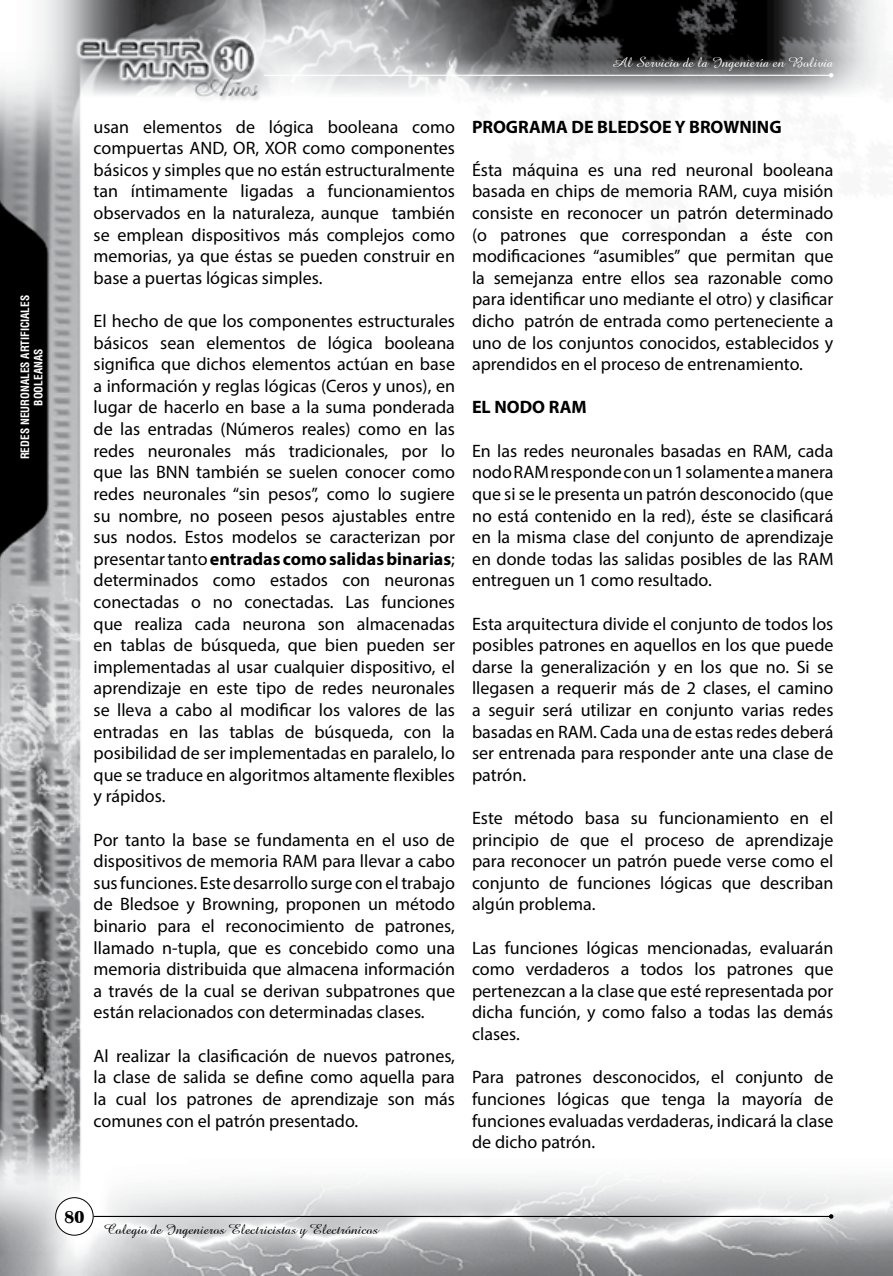
<style>
.page{position:relative;width:893px;height:1276px;background:#fff}
.page>*{position:absolute;margin:0;border:0;box-sizing:border-box;transform-origin:0 0}
.t1{font:18px/21.6px "Myriad Pro";color:#000;text-align:justify}
.t2{font:700 18px "Myriad Pro";color:#000}
.t3{font:700 18px "Britannic";color:#000;scale:.9 1}
.t4{font:15px "Amaze Normal";color:#000}
.t5{font:15px "Amaze Normal";color:#fff}
.t6{font:700 condensed 11.25px/13.5px "Helvetica LT Std";color:#fff;text-align:center}
.s1{font-weight:700}
</style>
<div class="page">
<img style="left:0;top:0;width:893px;height:1275px">
<hr style="left:264px;top:75px;width:567px;height:1px;background:#fff">
<svg style="left:829px;top:73px;width:4px;height:5px"></svg>
<hr style="left:94px;top:1216px;width:737px;height:1px;background:#000">
<svg style="left:829px;top:1214px;width:4px;height:4px"></svg>
<div style="left:56px;top:1197px;width:37px;height:38px;background:#fff;border-radius:50%"></div>
<div style="left:55px;top:1197px;width:39px;height:38px;border:1px solid #000;border-radius:50%"></div>
<p class="t6" style="left:18px;top:459px;width:164px;rotate:-90deg">REDES NEURONALES ARTIFICIALES<br>BOOLEANAS</p>
<p class="t5" style="left:612px;top:52px;width:223px">Al Servicio de la Ingeniería en Bolivia</p>
<p class="t1" style="left:94px;top:115px;width:363px">usan elementos de lógica booleana como compuertas AND, OR, XOR como componentes básicos y simples que no están estructuralmente tan íntimamente ligadas a funcionamientos observados en la naturaleza, aunque también se emplean dispositivos más complejos como memorias, ya que éstas se pueden construir en base a puertas lógicas simples.</p>
<p class="t1" style="left:94px;top:310px;width:363px">El hecho de que los componentes estructurales básicos sean elementos de lógica booleana significa que dichos elementos actúan en base a información y reglas lógicas (Ceros y unos), en lugar de hacerlo en base a la suma ponderada de las entradas (Números reales) como en las redes neuronales más tradicionales, por lo que las BNN también se suelen conocer como redes neuronales “sin pesos”, como lo sugiere su nombre, no poseen pesos ajustables entre sus nodos. Estos modelos se caracterizan por presentar tanto <span class="s1">entradas como salidas binarias</span>; determinados como estados con neuronas conectadas o no conectadas. Las funciones que realiza cada neurona son almacenadas en tablas de búsqueda, que bien pueden ser implementadas al usar cualquier dispositivo, el aprendizaje en este tipo de redes neuronales se lleva a cabo al modificar los valores de las entradas en las tablas de búsqueda, con la posibilidad de ser implementadas en paralelo, lo que se traduce en algoritmos altamente flexibles y rápidos.</p>
<p class="t1" style="left:94px;top:828px;width:363px">Por tanto la base se fundamenta en el uso de dispositivos de memoria RAM para llevar a cabo sus funciones. Este desarrollo surge con el trabajo de Bledsoe y Browning, proponen un método binario para el reconocimiento de patrones, llamado n-tupla, que es concebido como una memoria distribuida que almacena información a través de la cual se derivan subpatrones que están relacionados con determinadas clases.</p>
<p class="t1" style="left:94px;top:1044px;width:363px">Al realizar la clasificación de nuevos patrones, la clase de salida se define como aquella para la cual los patrones de aprendizaje son más comunes con el patrón presentado.</p>
<p class="t2" style="left:472px;top:115px;width:311px">PROGRAMA DE BLEDSOE Y BROWNING</p>
<p class="t1" style="left:472px;top:159px;width:363px">Ésta máquina es una red neuronal booleana basada en chips de memoria RAM, cuya misión consiste en reconocer un patrón determinado (o patrones que correspondan a éste con modificaciones “asumibles” que permitan que la semejanza entre ellos sea razonable como para identificar uno mediante el otro) y clasificar dicho patrón de entrada como perteneciente a uno de los conjuntos conocidos, establecidos y aprendidos en el proceso de entrenamiento.</p>
<p class="t2" style="left:472px;top:396px;width:116px">EL NODO RAM</p>
<p class="t1" style="left:472px;top:439px;width:363px">En las redes neuronales basadas en RAM, cada nodo RAM responde con un 1 solamente a manera que si se le presenta un patrón desconocido (que no está contenido en la red), éste se clasificará en la misma clase del conjunto de aprendizaje en donde todas las salidas posibles de las RAM entreguen un 1 como resultado.</p>
<p class="t1" style="left:472px;top:612px;width:363px">Esta arquitectura divide el conjunto de todos los posibles patrones en aquellos en los que puede darse la generalización y en los que no. Si se llegasen a requerir más de 2 clases, el camino a seguir será utilizar en conjunto varias redes basadas en RAM. Cada una de estas redes deberá ser entrenada para responder ante una clase de patrón.</p>
<p class="t1" style="left:472px;top:807px;width:363px">Este método basa su funcionamiento en el principio de que el proceso de aprendizaje para reconocer un patrón puede verse como el conjunto de funciones lógicas que describan algún problema.</p>
<p class="t1" style="left:472px;top:936px;width:363px">Las funciones lógicas mencionadas, evaluarán como verdaderos a todos los patrones que pertenezcan a la clase que esté representada por dicha función, y como falso a todas las demás clases.</p>
<p class="t1" style="left:472px;top:1066px;width:363px">Para patrones desconocidos, el conjunto de funciones lógicas que tenga la mayoría de funciones evaluadas verdaderas, indicará la clase de dicho patrón.</p>
<p class="t3" style="left:65px;top:1206px;width:23px">80</p>
<p class="t4" style="left:104px;top:1219px;width:276px">Colegio de Ingenieros Electricistas y Electrónicos</p>
</div>
